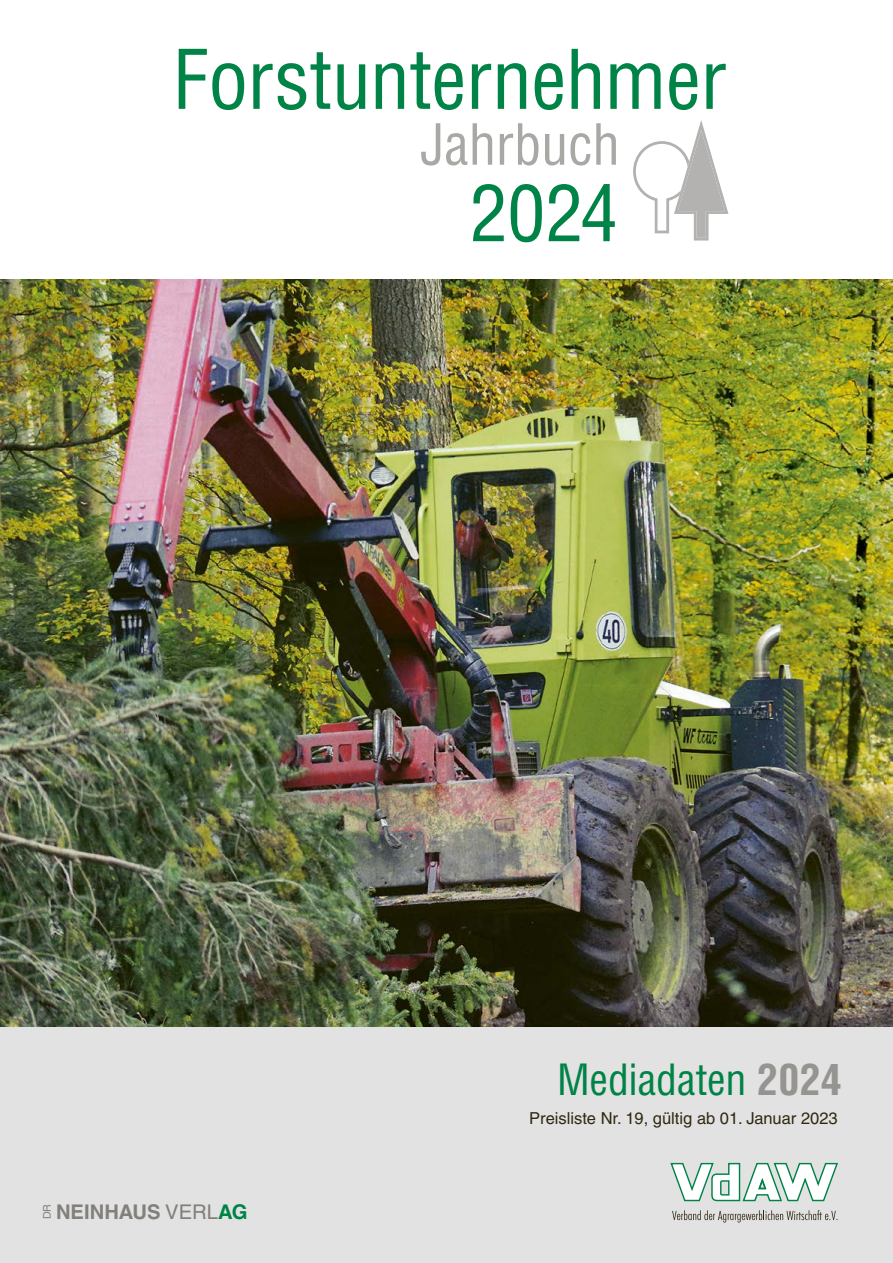
<style>
.page{position:relative;width:893px;height:1263px;background:#fff}
.page>*{position:absolute;margin:0;border:0;box-sizing:border-box;transform-origin:0 0}
.t1{font:condensed 79.95px "Helvetica";letter-spacing:-.01em;color:#008347}
.t2{font:condensed 76.2px "Helvetica";color:#008347}
.t3{font:condensed 55.2px "Helvetica";letter-spacing:-.005em;color:#a8a8a5}
.t4{font:condensed 42px "Helvetica";letter-spacing:-.005em;color:#008347}
.t5{font:700 20.25px "Helvetica";color:#81807a}
.t6{font:16.5px "Helvetica";color:#2f2912}
.t7{font:10.65px "Helvetica";color:#81807a}
.s1{font-weight:700;color:#959490}
.s2{font-weight:400}
.s3{color:#008347}
</style>
<div class="page">
<svg style="left:633px;top:120px;width:95px;height:121px"></svg>
<div style="left:0;top:986px;width:893px;height:277px;background:#e3e2e2"></div>
<svg style="left:670px;top:1162px;width:168px;height:40px"></svg>
<svg style="left:672px;top:1210px;width:165px;height:12px"></svg>
<img style="left:0;top:279px;width:893px;height:747px">
<h1 class="t1" style="left:173px;top:30px;width:555px">Forstunternehmer</h1>
<h3 class="t3" style="left:420px;top:110px;width:201px">Jahrbuch</h3>
<h2 class="t2" style="left:470px;top:166px;width:150px">2024</h2>
<h3 class="t4" style="left:557px;top:1053px;width:286px">Mediadaten <span class="s1">2024</span></h3>
<p class="t7" style="left:41px;top:1219px;width:17px;rotate:-90deg">DR</p>
<p class="t5" style="left:56px;top:1200px;width:193px">NEINHAUS <span class="s2">VERL</span><span class="s3">AG</span></p>
<p class="t6" style="left:529px;top:1109px;width:310px">Preisliste Nr. 19, gültig ab 01. Januar 2023</p>
</div>
